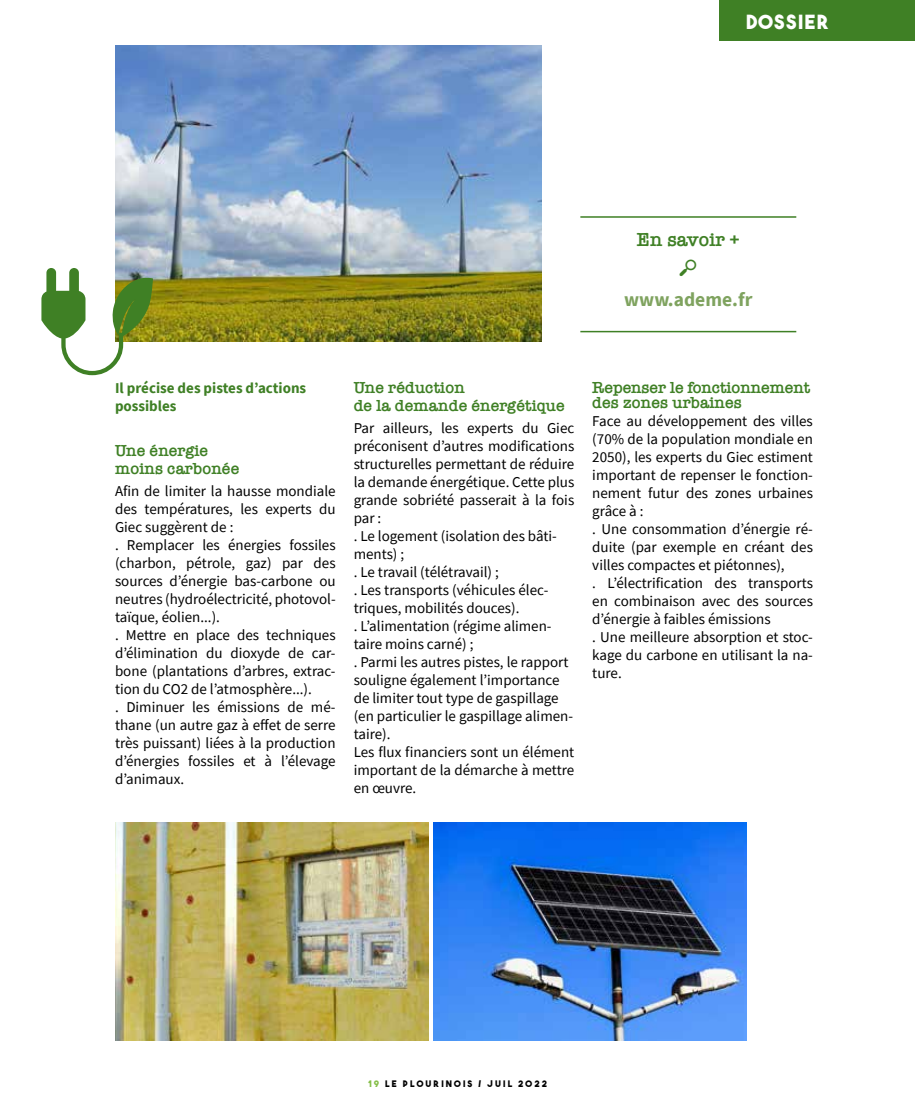
<style>
.page{position:relative;width:915px;height:1106px;background:#fff}
.page>*{position:absolute;margin:0;border:0;box-sizing:border-box;transform-origin:0 0}
.t1{font:700 19.5px "Source Sans Pro";color:#7fa35f}
.t2{font:600 19.5px "American Typewriter";color:#3f8025}
.t3{font:19.5px "The Bold Font";letter-spacing:.075em;color:#fff}
.t4{font:600 16.5px/18px "American Typewriter";color:#3f8025}
.t5{font:15px/18px "Source Sans Pro";color:#000}
.t6{font:700 15px/18px "Source Sans Pro";color:#3f8025}
.t7{font:9px "The Bold Font";letter-spacing:.24em;color:#000}
.s1{color:#85be49}
</style>
<div class="page">
<img style="left:433px;top:823px;width:313px;height:217px">
<img style="left:115px;top:45px;width:426px;height:296px">
<svg style="left:41px;top:268px;width:112px;height:107px"></svg>
<hr style="left:580px;top:331px;width:216px;height:1px;background:#3f8025">
<hr style="left:580px;top:216px;width:216px;height:2px;background:#3f8025">
<div style="left:719px;top:0;width:195px;height:40px;background:#3f8025"></div>
<img style="left:115px;top:823px;width:313px;height:217px">
<h1 class="t3" style="left:746px;top:9px;width:84px">DOSSIER</h1>
<h1 class="t2" style="left:636px;top:225px;width:104px">En savoir +</h1>
<h1 class="t1" style="left:624px;top:287px;width:130px">www.ademe.fr</h1>
<p class="t6" style="left:115px;top:378px;width:193px">Il précise des pistes d’actions possibles</p>
<p class="t4" style="left:115px;top:441px;width:126px">Une énergie moins carbonée</p>
<p class="t5" style="left:115px;top:482px;width:222px">Afin de limiter la hausse mondiale des températures, les experts du<br>Giec suggèrent de :<br>. Remplacer les énergies fossiles (charbon, pétrole, gaz) par des sources d’énergie bas-carbone ou neutres (hydroélectricité, photovol&shy;taïque, éolien...).<br>. Mettre en place des techniques d’élimination du dioxyde de car&shy;bone (plantations d’arbres, extrac&shy;tion du CO2 de l’atmosphère...).<br>. Diminuer les émissions de mé&shy;thane (un autre gaz à effet de serre très puissant) liées à la production d’énergies fossiles et à l’élevage d’animaux.</p>
<p class="t4" style="left:353px;top:378px;width:213px">Une réduction<br>de la demande énergétique</p>
<p class="t5" style="left:353px;top:419px;width:222px">Par ailleurs, les experts du Giec préconisent d’autres modifications structurelles permettant de réduire la demande énergétique. Cette plus grande sobriété passerait à la fois par :<br>. Le logement (isolation des bâti&shy;ments) ;<br>. Le travail (télétravail) ;<br>. Les transports (véhicules élec&shy;triques, mobilités douces).<br>. L’alimentation (régime alimen&shy;taire moins carné) ;<br>. Parmi les autres pistes, le rapport souligne également l’importance de limiter tout type de gaspillage (en particulier le gaspillage alimen&shy;taire).<br>Les flux financiers sont un élément important de la démarche à mettre en œuvre.</p>
<p class="t4" style="left:592px;top:379px;width:219px;line-height:15px">Repenser le fonctionnement des zones urbaines</p>
<p class="t5" style="left:592px;top:412px;width:222px">Face au développement des villes (70% de la population mondiale en<br>2050), les experts du Giec estiment important de repenser le fonction&shy;nement futur des zones urbaines grâce à :<br>. Une consommation d’énergie ré&shy;duite (par exemple en créant des villes compactes et piétonnes),<br>. L’électrification des transports en combinaison avec des sources d’énergie à faibles émissions<br>. Une meilleure absorption et stoc&shy;kage du carbone en utilisant la na&shy;ture.</p>
<p class="t7" style="left:367px;top:1078px;width:181px"><span class="s1">19</span> LE PLOURINOIS / juil 2022</p>
</div>
